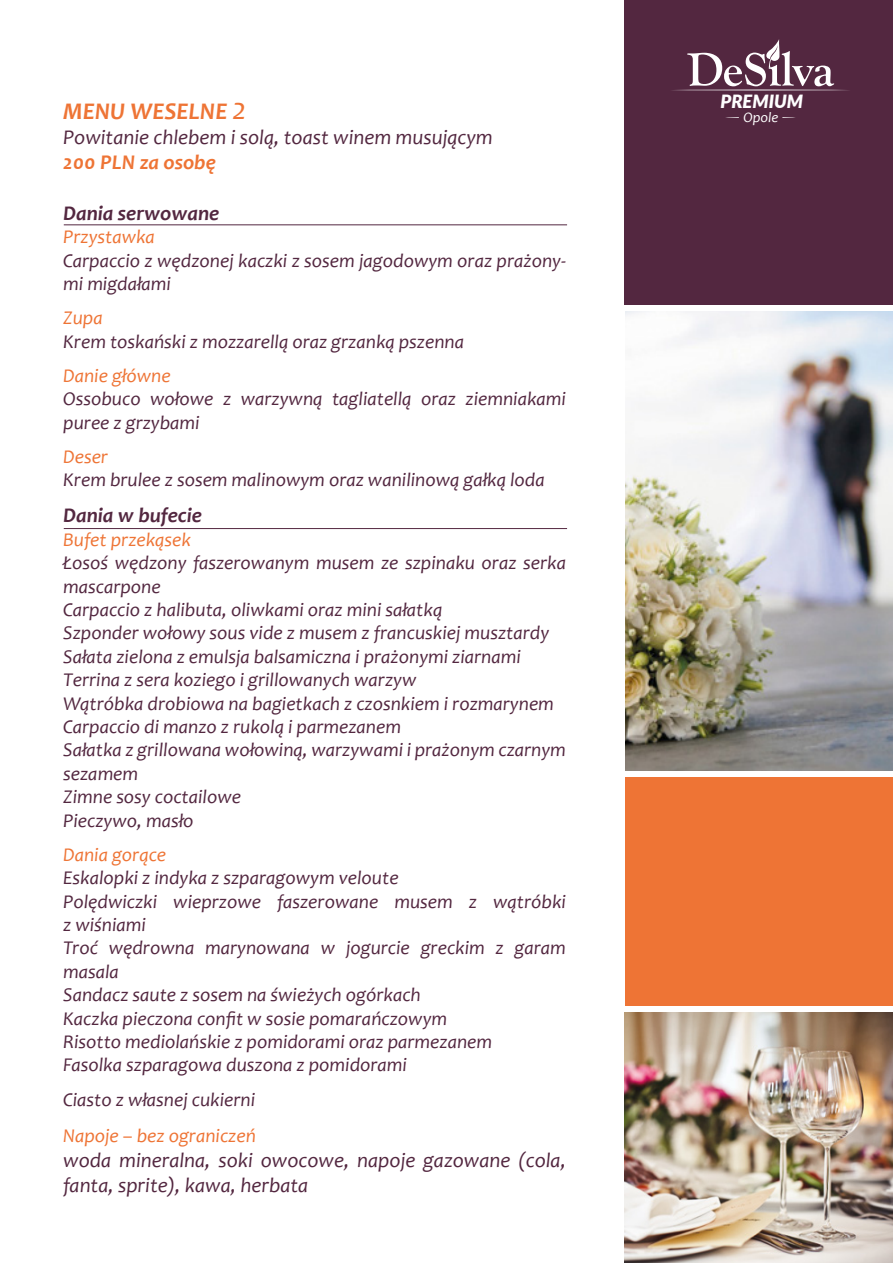
<style>
.page{position:relative;width:893px;height:1263px;background:#fff}
.page>*{position:absolute;margin:0;border:0;box-sizing:border-box;transform-origin:0 0}
.t1{font:italic 700 24px "Candara";color:#ee7435}
.t2{font:italic 21px/25.2px "Candara";color:#532740}
.t3{font:italic 700 21px "Candara";color:#532740}
.t4{font:italic 700 21px "Candara";color:#ee7435}
.t5{font:italic 19.5px/23.4px "Candara";color:#532740}
.t6{font:italic 19.5px "Candara";color:#ee7435}
.t7{font:italic 900 18.3px "Lato";color:#fff}
.t8{font:italic 14.4px "Candara";color:#fff}
.s1{font-weight:400;font-size:31.5px}
</style>
<div class="page">
<div style="left:625px;top:0;width:268px;height:308px;background:#532740"></div>
<div style="left:625px;top:776px;width:268px;height:230px;background:#ee7435"></div>
<hr style="left:670px;top:90px;width:181px;height:1px;background:#fff;border-radius:50%">
<svg style="left:782px;top:117px;width:13px;height:1px"></svg>
<svg style="left:725px;top:117px;width:14px;height:1px"></svg>
<svg style="left:687px;top:39px;width:147px;height:47px"></svg>
<img style="left:625px;top:1012px;width:268px;height:251px">
<img style="left:625px;top:311px;width:268px;height:460px">
<div style="left:619px;top:305px;width:274px;height:6px;background:#fff"></div>
<hr style="left:64px;top:224px;width:503px;height:1px;background:#532740">
<hr style="left:64px;top:528px;width:503px;height:1px;background:#532740">
<p class="t1" style="left:63px;top:97px;width:184px">MENU WESELNE <span class="s1">2</span></p>
<p class="t2" style="left:63px;top:125px;width:431px">Powitanie chlebem i solą, toast winem musującym</p>
<p class="t4" style="left:63px;top:150px;width:154px">200 PLN za osobę</p>
<p class="t3" style="left:63px;top:200px;width:158px">Dania serwowane</p>
<p class="t6" style="left:63px;top:225px;width:93px">Przystawka</p>
<p class="t5" style="left:63px;top:249px;width:504px">Carpaccio z wędzonej kaczki z sosem jagodowym oraz prażony&shy;mi migdałami</p>
<p class="t6" style="left:63px;top:306px;width:41px">Zupa</p>
<p class="t5" style="left:63px;top:330px;width:402px">Krem toskański z mozzarellą oraz grzanką pszenna</p>
<p class="t6" style="left:63px;top:364px;width:109px">Danie główne</p>
<p class="t5" style="left:63px;top:387px;width:504px">Ossobuco wołowe z warzywną tagliatellą oraz ziemniakami puree z grzybami</p>
<p class="t6" style="left:63px;top:445px;width:46px">Deser</p>
<p class="t5" style="left:63px;top:468px;width:483px">Krem brulee z sosem malinowym oraz wanilinową gałką loda</p>
<p class="t3" style="left:63px;top:503px;width:140px">Dania w bufecie</p>
<p class="t6" style="left:63px;top:528px;width:129px">Bufet przekąsek</p>
<p class="t5" style="left:63px;top:551px;width:504px">Łosoś wędzony faszerowanym musem ze szpinaku oraz serka mascarpone<br>Carpaccio z halibuta, oliwkami oraz mini sałatką<br>Szponder wołowy sous vide z musem z francuskiej musztardy Sałata zielona z emulsja balsamiczna i prażonymi ziarnami Terrina z sera koziego i grillowanych warzyw<br>Wątróbka drobiowa na bagietkach z czosnkiem i rozmarynem Carpaccio di manzo z rukolą i parmezanem<br>Sałatka z grillowana wołowiną, warzywami i prażonym czarnym sezamem<br>Zimne sosy coctailowe<br>Pieczywo, masło</p>
<p class="t6" style="left:63px;top:843px;width:104px">Dania gorące</p>
<p class="t5" style="left:63px;top:866px;width:504px">Eskalopki z indyka z szparagowym veloute<br>Polędwiczki wieprzowe faszerowane musem z wątróbki z wiśniami<br>Troć wędrowna marynowana w jogurcie greckim z garam masala<br>Sandacz saute z sosem na świeżych ogórkach<br>Kaczka pieczona confit w sosie pomarańczowym<br>Risotto mediolańskie z pomidorami oraz parmezanem<br>Fasolka szparagowa duszona z pomidorami</p>
<p class="t5" style="left:63px;top:1087px;width:193px">Ciasto z własnej cukierni</p>
<p class="t6" style="left:63px;top:1123px;width:194px">Napoje – bez ograniczeń</p>
<p class="t2" style="left:63px;top:1147px;width:504px">woda mineralna, soki owocowe, napoje gazowane (cola, fanta, sprite), kawa, herbata</p>
<p class="t7" style="left:720px;top:87px;width:84px">PREMIUM</p>
<p class="t8" style="left:743px;top:109px;width:36px">Opole</p>
</div>
